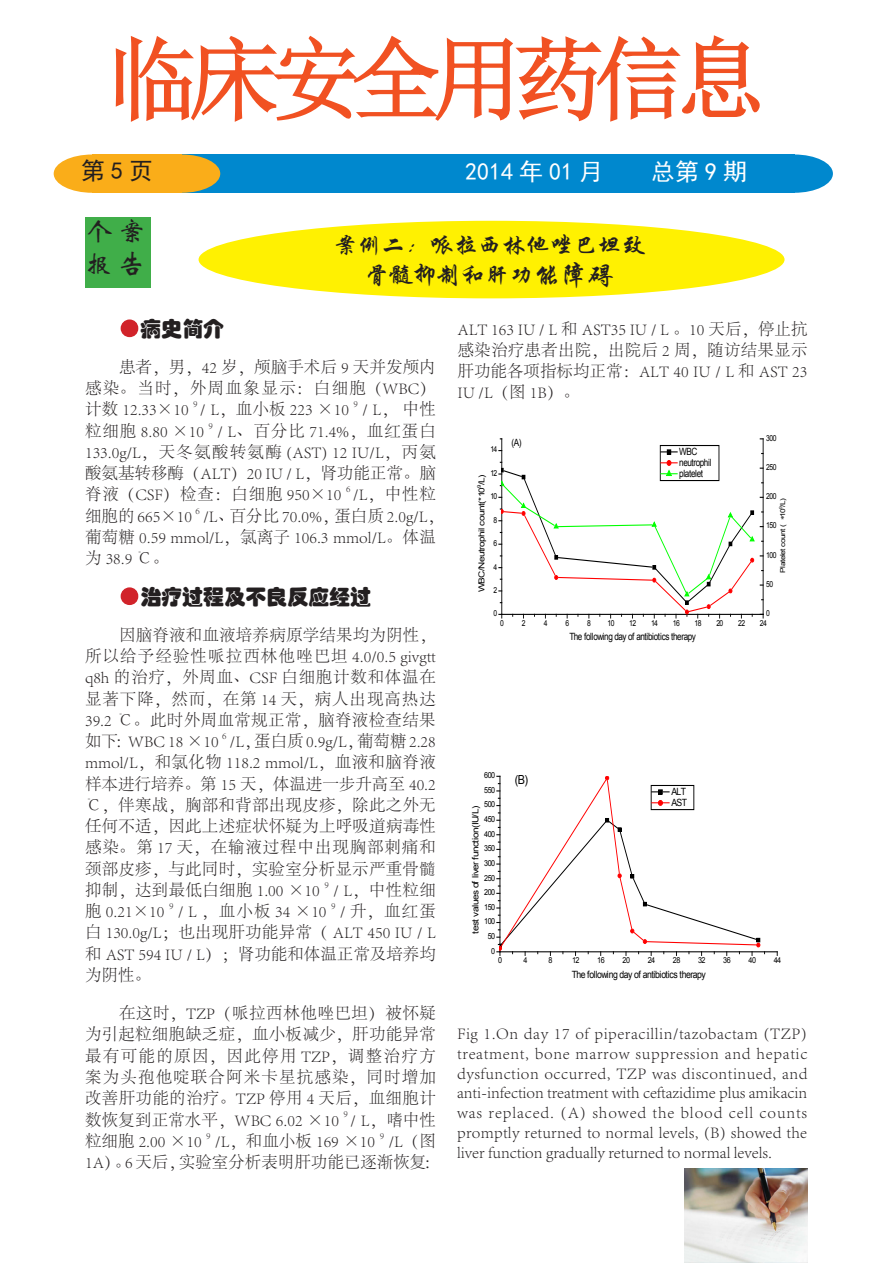
<style>
.page{position:relative;width:893px;height:1263px;background:#fff}
.page>*{position:absolute;margin:0;border:0;box-sizing:border-box;transform-origin:0 0}
.t1{font:90px "Sim Sun";letter-spacing:-.1em;color:#f15122}
.t2{font:27px "ST Xinwei";color:#231f20}
.t3{font:24px "ST Xingkai";color:#231f20}
.t4{font:24px "Sim Hei";color:#fff}
.t5{font:24px "Sim Hei";color:#231f20}
.t6{font:21px "ST Hupo";color:#231f20}
.t7{font:300 16.5px/21.3px "Adobe Song Std";color:#231f20;text-align:justify}
.t8{font:12.45px "Arial";color:#000;scale:.87 1}
.t9{font:10.05px/10.9px "Arial";letter-spacing:-.065em;color:#000;scale:.82 1}
.t10{font:10.05px/10.9px "Arial";letter-spacing:-.065em;color:#000;scale:.87 1}
.t11{font:300 9.6px "Adobe Song Std";color:#231f20}
.t12{font:8.7px "Arial";letter-spacing:-.06em;color:#000;scale:1.15 1}
.t13{font:8.25px "Arial";letter-spacing:-.07em;color:#000;scale:.87 1}
.t14{font:8.25px "Arial";letter-spacing:-.07em;color:#000;scale:.82 1}
.t15{font:8.25px "Arial";letter-spacing:-.07em;color:#000;scale:1.22 1}
.t16{font:6.75px "Arial";letter-spacing:-.07em;color:#000;scale:1.22 1}
.t17{font:4.95px "Arial";color:#000;scale:1.22 1}
.t18{font:4.05px "Arial";color:#000;scale:1.22 1}
.s1{font-size:27px}
.s2{font-family:"Adobe Song Std";font-weight:300;color:#d1232a}
</style>
<div class="page">
<svg style="left:115px;top:35px;width:645px;height:87px"></svg>
<div style="left:182px;top:154px;width:612px;height:39px;background:#0088ce"></div>
<div style="left:54px;top:154px;width:77px;height:39px;background:#faad19;border-radius:50%"></div>
<div style="left:92px;top:154px;width:90px;height:39px;background:#faad19"></div>
<div style="left:143px;top:154px;width:77px;height:39px;background:#faad19;border-radius:50%"></div>
<div style="left:756px;top:154px;width:77px;height:39px;background:#0088ce;border-radius:50%"></div>
<div style="left:85px;top:218px;width:65px;height:70px;background:#40ae49"></div>
<img style="left:685px;top:1168px;width:122px;height:94px">
<div style="left:121px;top:319px;width:17px;height:18px;border:2px solid #d1232a;border-radius:50%"></div>
<div style="left:121px;top:587px;width:17px;height:18px;border:2px solid #d1232a;border-radius:50%"></div>
<div style="left:199px;top:221px;width:585px;height:77px;background:#fff101;border-radius:50%"></div>
<hr style="left:502px;top:614px;width:261px;height:1px;background:#000">
<hr style="left:501px;top:439px;width:1px;height:175px;background:#000">
<hr style="left:763px;top:439px;width:1px;height:175px;background:#000">
<div style="left:660px;top:445px;width:59px;height:36px;border:1px solid #000"></div>
<svg style="left:661px;top:450px;width:16px;height:4px"></svg>
<svg style="left:499px;top:460px;width:255px;height:158px"></svg>
<hr style="left:500px;top:951px;width:277px;height:1px;background:#000">
<svg style="left:497px;top:776px;width:268px;height:179px"></svg>
<p class="t1" style="left:108px;top:34px;width:659px">临床安全用药信息</p>
<p class="t5" style="left:81px;top:159px;width:73px">第5页</p>
<p class="t4" style="left:465px;top:160px;width:139px">2014 年 01 月</p>
<p class="t4" style="left:651px;top:160px;width:97px">总第9期</p>
<p class="t2" style="left:85px;top:218px;width:62px">个 案</p>
<p class="t2" style="left:85px;top:250px;width:62px">报 告</p>
<p class="t3" style="left:333px;top:233px;width:313px">案例二：哌拉西林他唑巴坦致</p>
<p class="t3" style="left:365px;top:263px;width:250px">骨髓抑制和肝功<span class="s1">能障碍</span></p>
<p class="t6" style="left:119px;top:318px;width:106px"><span class="s2">●</span>病史简介</p>
<p class="t7" style="left:85px;top:357px;width:352px;text-indent:34px">患者，男，42 岁，颅脑手术后 9 天并发颅内感染。当时，外周血象显示：白细胞（WBC）计数 12.33×10</p>
<p class="t11" style="left:193px;top:399px;width:6px">9</p>
<p class="t7" style="left:200px;top:399px;width:150px">/ L，血小板 223 ×10</p>
<p class="t11" style="left:354px;top:399px;width:6px">9</p>
<p class="t7" style="left:363px;top:399px;width:75px">/ L， 中性</p>
<p class="t7" style="left:85px;top:421px;width:120px">粒细胞 8.80 ×10</p>
<p class="t11" style="left:208px;top:420px;width:6px">9</p>
<p class="t7" style="left:85px;top:421px;width:352px;text-indent:132px">/ L、百分比 71.4%，血红蛋白133.0g/L，天冬氨酸转氨酶 (AST) 12 IU/L，丙氨酸氨基转移酶（ALT）20 IU / L，肾功能正常。脑脊液（CSF）检查：白细胞 950×10</p>
<p class="t11" style="left:346px;top:484px;width:6px">6</p>
<p class="t7" style="left:353px;top:484px;width:84px">/L，中性粒</p>
<p class="t7" style="left:85px;top:506px;width:109px">细胞的 665×10</p>
<p class="t11" style="left:196px;top:505px;width:6px">6</p>
<p class="t7" style="left:85px;top:506px;width:361px;text-align:left;text-indent:118px">/L、百分比 70.0%，蛋白质 2.0g/L，葡萄糖 0.59 mmol/L，氯离子 106.3 mmol/L。体温为 38.9 ℃。</p>
<p class="t6" style="left:119px;top:586px;width:253px"><span class="s2">●</span>治疗过程及不良反应经过</p>
<p class="t7" style="left:85px;top:625px;width:352px;text-indent:34px">因脑脊液和血液培养病原学结果均为阴性，所以给予经验性哌拉西林他唑巴坦 4.0/0.5 givgtt q8h 的治疗，外周血、CSF 白细胞计数和体温在显著下降，然而，在第 14 天，病人出现高热达39.2 ℃。此时外周血常规正常，脑脊液检查结果如下：WBC 18 ×10</p>
<p class="t7" style="left:85px;top:731px;width:352px;text-indent:145px">/L，蛋白质 0.9g/L，葡萄糖 2.28 mmol/L，和氯化物 118.2 mmol/L，血液和脑脊液样本进行培养。第 15 天，体温进一步升高至 40.2 ℃，伴寒战，胸部和背部出现皮疹，除此之外无任何不适，因此上述症状怀疑为上呼吸道病毒性感染。第 17 天，在输液过程中出现胸部刺痛和颈部皮疹，与此同时，实验室分析显示严重骨髓抑制，达到最低白细胞 1.00 ×10</p>
<p class="t11" style="left:222px;top:730px;width:6px">6</p>
<p class="t11" style="left:324px;top:879px;width:6px">9</p>
<p class="t7" style="left:333px;top:880px;width:104px">/ L，中性粒细</p>
<p class="t7" style="left:85px;top:901px;width:81px">胞 0.21×10</p>
<p class="t11" style="left:169px;top:900px;width:6px">9</p>
<p class="t7" style="left:178px;top:901px;width:150px">/ L ，血小板 34 ×10</p>
<p class="t11" style="left:331px;top:900px;width:6px">9</p>
<p class="t7" style="left:85px;top:901px;width:352px;text-indent:255px">/ 升，血红蛋白 130.0g/L；也出现肝功能异常（ ALT 450 IU / L和 AST 594 IU / L）；肾功能和体温正常及培养均为阴性。</p>
<p class="t7" style="left:85px;top:1003px;width:352px;text-indent:34px">在这时，TZP（哌拉西林他唑巴坦）被怀疑为引起粒细胞缺乏症，血小板减少，肝功能异常最有可能的原因，因此停用 TZP，调整治疗方案为头孢他啶联合阿米卡星抗感染，同时增加改善肝功能的治疗。TZP 停用 4 天后，血细胞计数恢复到正常水平，WBC 6.02 ×10</p>
<p class="t11" style="left:344px;top:1109px;width:6px">9</p>
<p class="t7" style="left:351px;top:1109px;width:87px">/ L，嗜中性</p>
<p class="t7" style="left:85px;top:1131px;width:118px">粒细胞 2.00 ×10</p>
<p class="t11" style="left:206px;top:1130px;width:6px">9</p>
<p class="t7" style="left:215px;top:1131px;width:161px">/L，和血小板 169 ×10</p>
<p class="t11" style="left:380px;top:1130px;width:6px">9</p>
<p class="t7" style="left:85px;top:1131px;width:356px;text-align:right">/L（图<br>1A）。6 天后，实验室分析表明肝功能已逐渐恢复：</p>
<p class="t7" style="left:457px;top:319px;width:352px">ALT 163 IU / L 和 AST35 IU / L 。10 天后，停止抗感染治疗患者出院，出院后 2 周，随访结果显示肝功能各项指标均正常：ALT 40 IU / L 和 AST 23<br>IU /L（图 1B）。</p>
<p class="t14" style="left:490px;top:444px;width:10px">14</p>
<p class="t14" style="left:490px;top:468px;width:10px">12</p>
<p class="t15" style="left:476px;top:592px;width:98px;rotate:-90deg">WBC/Neutrophil count(*10 /L)</p>
<p class="t17" style="left:476px;top:488px;width:4px;rotate:-90deg">9</p>
<p class="t14" style="left:490px;top:491px;width:10px">10</p>
<p class="t14" style="left:494px;top:514px;width:6px">8</p>
<p class="t14" style="left:494px;top:538px;width:6px">6</p>
<p class="t14" style="left:494px;top:561px;width:6px">4</p>
<p class="t14" style="left:494px;top:584px;width:6px">2</p>
<p class="t14" style="left:494px;top:608px;width:6px">0</p>
<p class="t9" style="left:511px;top:437px;width:14px">(A)</p>
<p class="t9" style="left:679px;top:446px;width:41px">WBC neutrophil platelet</p>
<p class="t14" style="left:766px;top:432px;width:14px">300</p>
<p class="t14" style="left:766px;top:462px;width:14px">250</p>
<p class="t14" style="left:766px;top:491px;width:14px">200</p>
<p class="t16" style="left:778px;top:573px;width:63px;rotate:-90deg">Platelet count ( ∗10 /L)</p>
<p class="t18" style="left:778px;top:509px;width:4px;rotate:-90deg">9</p>
<p class="t14" style="left:766px;top:520px;width:14px">150</p>
<p class="t14" style="left:766px;top:549px;width:14px">100</p>
<p class="t14" style="left:766px;top:579px;width:10px">50</p>
<p class="t14" style="left:766px;top:608px;width:6px">0</p>
<p class="t14" style="left:500px;top:618px;width:6px">0</p>
<p class="t14" style="left:522px;top:618px;width:6px">2</p>
<p class="t14" style="left:544px;top:618px;width:6px">4</p>
<p class="t14" style="left:565px;top:618px;width:6px">6</p>
<p class="t14" style="left:587px;top:618px;width:6px">8</p>
<p class="t14" style="left:607px;top:618px;width:10px">10</p>
<p class="t14" style="left:629px;top:618px;width:10px">12</p>
<p class="t14" style="left:651px;top:618px;width:10px">14</p>
<p class="t14" style="left:673px;top:618px;width:10px">16</p>
<p class="t14" style="left:694px;top:618px;width:10px">18</p>
<p class="t14" style="left:716px;top:618px;width:10px">20</p>
<p class="t14" style="left:738px;top:618px;width:10px">22</p>
<p class="t14" style="left:760px;top:618px;width:10px">24</p>
<p class="t9" style="left:569px;top:631px;width:156px">The following day of antibiotics therapy</p>
<p class="t13" style="left:484px;top:770px;width:14px">600</p>
<p class="t13" style="left:484px;top:784px;width:14px">550</p>
<p class="t13" style="left:484px;top:799px;width:14px">500</p>
<p class="t12" style="left:470px;top:934px;width:113px;rotate:-90deg">test values of liver function(IU/L)</p>
<p class="t13" style="left:484px;top:814px;width:14px">450</p>
<p class="t13" style="left:484px;top:828px;width:14px">400</p>
<p class="t13" style="left:484px;top:843px;width:14px">350</p>
<p class="t13" style="left:484px;top:858px;width:14px">300</p>
<p class="t13" style="left:484px;top:872px;width:14px">250</p>
<p class="t13" style="left:484px;top:887px;width:14px">200</p>
<p class="t13" style="left:484px;top:901px;width:14px">150</p>
<p class="t13" style="left:484px;top:916px;width:14px">100</p>
<p class="t13" style="left:488px;top:931px;width:10px">50</p>
<p class="t13" style="left:491px;top:945px;width:6px">0</p>
<p class="t8" style="left:515px;top:772px;width:17px">(B)</p>
<p class="t10" style="left:671px;top:786px;width:20px">ALT<br>AST</p>
<p class="t13" style="left:498px;top:955px;width:6px">0</p>
<p class="t13" style="left:523px;top:955px;width:6px">4</p>
<p class="t13" style="left:549px;top:955px;width:6px">8</p>
<p class="t13" style="left:572px;top:955px;width:10px">12</p>
<p class="t13" style="left:597px;top:955px;width:10px">16</p>
<p class="t13" style="left:622px;top:955px;width:10px">20</p>
<p class="t13" style="left:648px;top:955px;width:10px">24</p>
<p class="t13" style="left:673px;top:955px;width:10px">28</p>
<p class="t13" style="left:698px;top:955px;width:10px">32</p>
<p class="t13" style="left:723px;top:955px;width:10px">36</p>
<p class="t13" style="left:749px;top:955px;width:10px">40</p>
<p class="t13" style="left:774px;top:955px;width:10px">44</p>
<p class="t10" style="left:572px;top:969px;width:156px">The following day of antibiotics therapy</p>
<p class="t7" style="left:457px;top:1024px;width:352px;line-height:19.8px">Fig 1.On day 17 of piperacillin/tazobactam (TZP) treatment, bone marrow suppression and hepatic dysfunction occurred, TZP was discontinued, and anti-infection treatment with ceftazidime plus amikacin was replaced. (A) showed the blood cell counts promptly returned to normal levels, (B) showed the liver function gradually returned to normal levels.</p>
</div>
